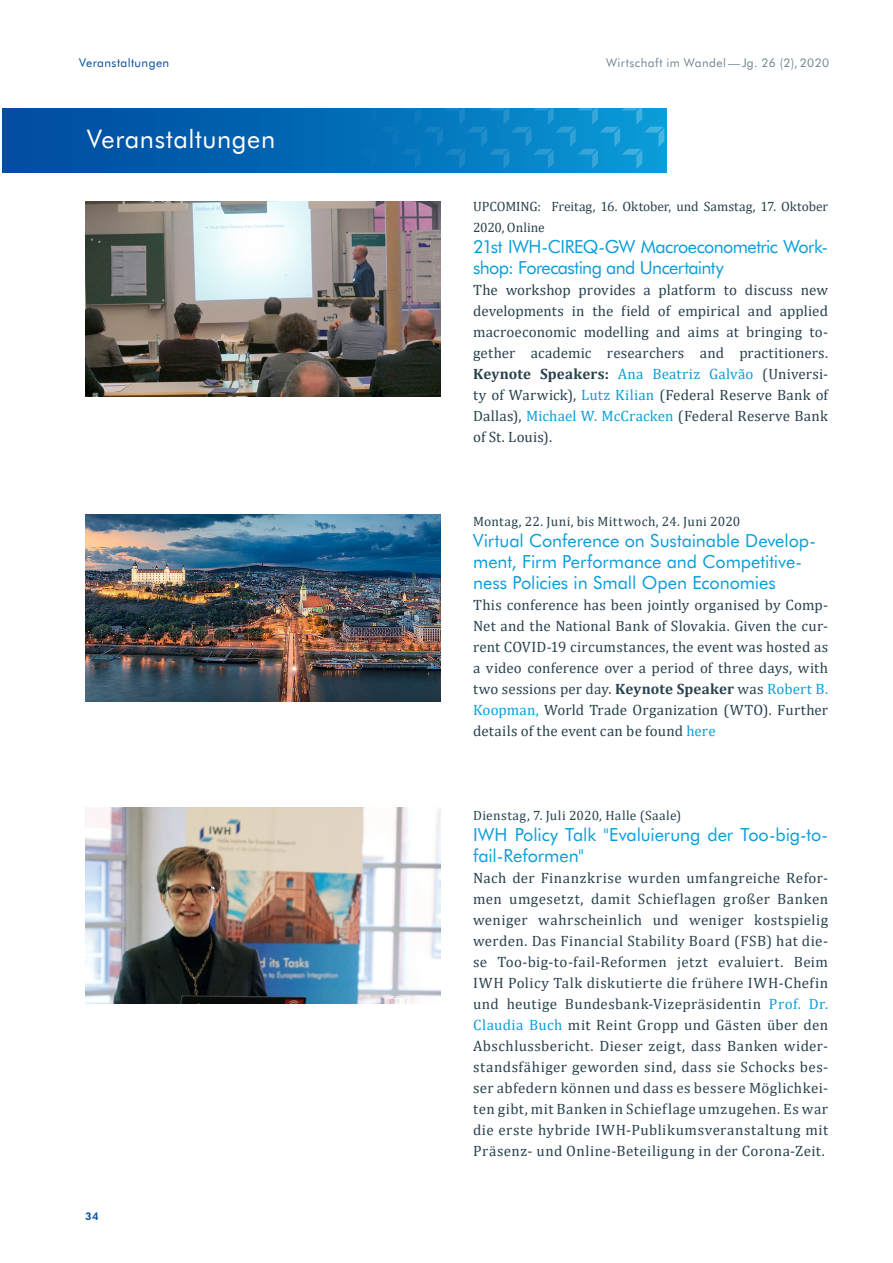
<style>
.page{position:relative;width:893px;height:1263px;background:#fff}
.page>*{position:absolute;margin:0;border:0;box-sizing:border-box;transform-origin:0 0}
.t1{font:25.5px "Futura BT";letter-spacing:.025em;color:#fff}
.t2{font:18px/21px "Futura BT";letter-spacing:-.005em;color:#0c9eda}
.t3{font:18px/21px "Futura BT";letter-spacing:-.03em;color:#0c9eda}
.t4{font:15px/21px "Cambria";letter-spacing:.02em;color:#29424e;text-align:justify}
.t5{font:13.5px/21px "Cambria";letter-spacing:.005em;color:#29424e}
.t6{font:13.5px "Cambria";letter-spacing:.03em;color:#29424e}
.t7{font:12px "Futura BT";letter-spacing:.035em;color:#718894}
.t8{font:12px "Futura BT";letter-spacing:.035em;color:#034ea2}
.t9{font:800 10.5px "Futura BT";color:#034ea2}
.s1{font-weight:700}
.s2{color:#0c9eda}
</style>
<div class="page">
<div style="left:2px;top:109px;width:664px;height:64px;background:linear-gradient(to right,#00469c,#0997d4)"></div>
<svg style="left:35px;top:108px;width:629px;height:61px;background:#0571b9"></svg>
<img style="left:85px;top:808px;width:355px;height:195px">
<img style="left:85px;top:514px;width:355px;height:188px">
<img style="left:85px;top:201px;width:355px;height:196px">
<p class="t8" style="left:79px;top:55px;width:92px">Veranstaltungen</p>
<h1 class="t1" style="left:87px;top:123px;width:190px">Veranstaltungen</h1>
<p class="t9" style="left:85px;top:1210px;width:15px">34</p>
<p class="t7" style="left:606px;top:55px;width:225px">Wirtschaft im Wandel—Jg. 26 (2), 2020</p>
<p class="t5" style="left:473px;top:196px;width:357px">UPCOMING: Freitag, 16. Oktober, und Samstag, 17. Oktober<br>2020, Online</p>
<p class="t3" style="left:473px;top:236px;width:357px">21st IWH-CIREQ-GW Macroeconometric Work&shy;shop: Forecasting and Uncertainty</p>
<p class="t4" style="left:473px;top:279px;width:357px">The workshop provides a platform to discuss new developments in the field of empirical and applied macroeconomic modelling and aims at bringing to&shy;gether academic researchers and practitioners.<br><span class="s1">Keynote Speakers:</span> <span class="s2">Ana Beatriz Galvão</span> (Universi&shy;ty of Warwick), <span class="s2">Lutz Kilian</span> (Federal Reserve Bank of Dallas), <span class="s2">Michael W. McCracken</span> (Federal Reserve Bank of St. Louis).</p>
<p class="t5" style="left:473px;top:511px;width:269px">Montag, 22. Juni, bis Mittwoch, 24. Juni 2020</p>
<p class="t2" style="left:473px;top:530px;width:344px">Virtual Conference on Sustainable Develop&shy;ment, Firm Performance and Competitive&shy;ness Policies in Small Open Economies</p>
<p class="t4" style="left:473px;top:594px;width:357px">This conference has been jointly organised by Comp-Net and the National Bank of Slovakia. Given the cur&shy;rent COVID-19 circumstances, the event was hosted as a video conference over a period of three days, with two sessions per day. <span class="s1">Keynote Speaker</span> was <span class="s2">Robert B.<br>Koopman,</span> World Trade Organization (WTO). Further details of the event can be found <span class="s2">here</span></p>
<p class="t6" style="left:473px;top:807px;width:210px">Dienstag, 7. Juli 2020, Halle (Saale)</p>
<p class="t2" style="left:473px;top:824px;width:357px">IWH Policy Talk "Evaluierung der Too-big-to&shy;fail-Reformen"</p>
<p class="t4" style="left:473px;top:867px;width:357px">Nach der Finanzkrise wurden umfangreiche Refor&shy;men umgesetzt, damit Schieflagen großer Banken weniger wahrscheinlich und weniger kostspielig werden. Das Financial Stability Board (FSB) hat die&shy;se Too-big-to-fail-Reformen jetzt evaluiert. Beim IWH Policy Talk diskutierte die frühere IWH-Chefin und heutige Bundesbank-Vizepräsidentin <span class="s2">Prof. Dr.<br>Claudia Buch</span> mit Reint Gropp und Gästen über den Abschlussbericht. Dieser zeigt, dass Banken wider&shy;standsfähiger geworden sind, dass sie Schocks bes&shy;ser abfedern können und dass es bessere Möglichkei&shy;ten gibt, mit Banken in Schieflage umzugehen. Es war die erste hybride IWH-Publikumsveranstaltung mit Präsenz- und Online-Beteiligung in der Corona-Zeit.</p>
</div>
